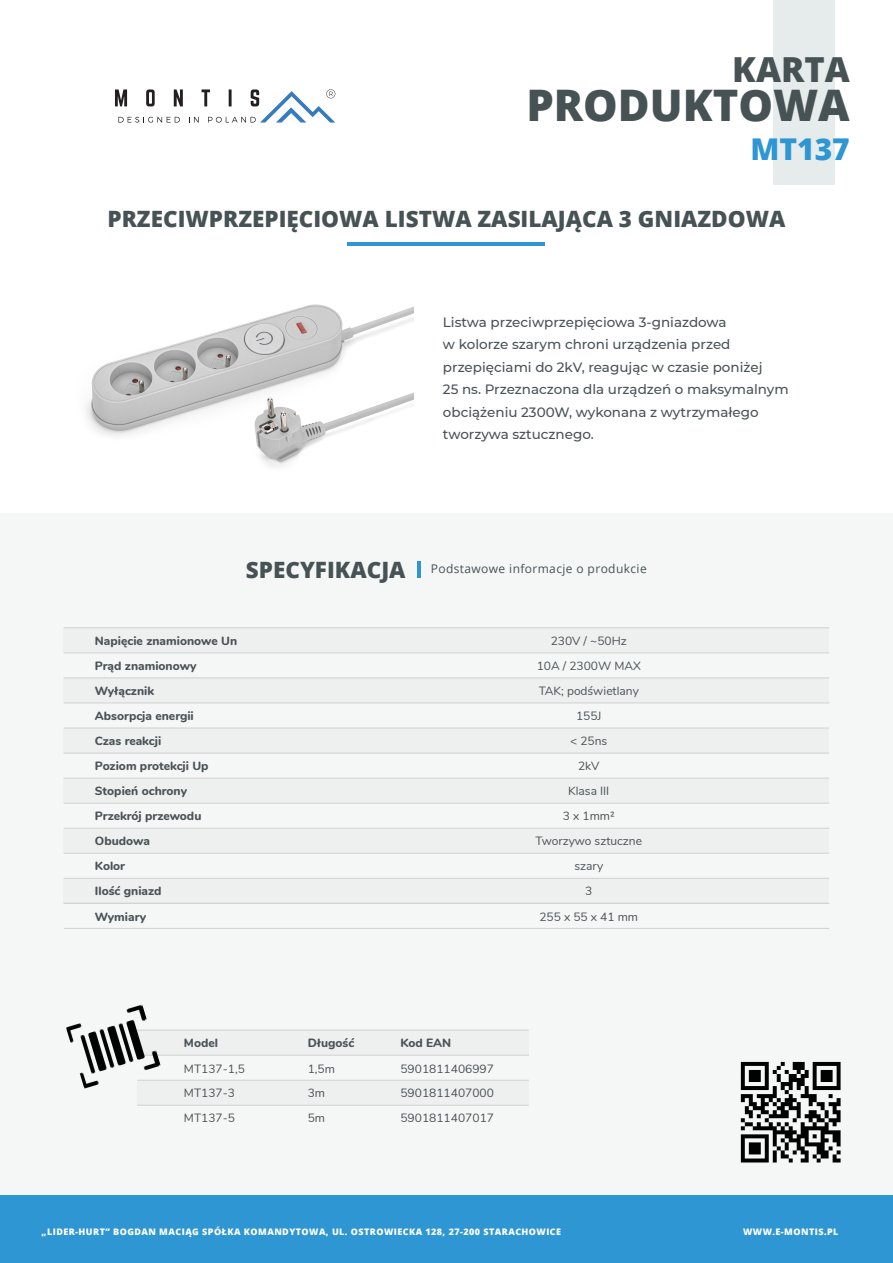
<style>
.page{position:relative;width:893px;height:1263px;background:#fff}
.page>*{position:absolute;margin:0;border:0;box-sizing:border-box;transform-origin:0 0}
.t1{font:800 43.5px "Open Sans";color:#475255}
.t2{font:800 34.5px "Open Sans";color:#475255}
.t3{font:800 30px "Open Sans";color:#2e96d3}
.t4{font:800 22.5px "Open Sans";color:#475255}
.t5{font:500 13.5px/22.5px "Montserrat";color:#495255}
.t6{font:12px/24.3px "Nunito";color:#495255}
.t7{font:800 12px "Nunito";color:#495255}
.t8{font:12px "Open Sans";letter-spacing:.03em;color:#475255}
.t9{font:800 9px "Open Sans";letter-spacing:.05em;color:#fff}
.s1{font-weight:800;font-size:22.5px}
</style>
<div class="page">
<div style="left:773px;top:0;width:61px;height:184px;background:#e6ecec"></div>
<div style="left:0;top:1195px;width:893px;height:68px;background:#2e96d3"></div>
<svg style="left:115px;top:89px;width:12px;height:17px"></svg>
<svg style="left:146px;top:89px;width:9px;height:17px"></svg>
<svg style="left:174px;top:89px;width:9px;height:17px"></svg>
<svg style="left:118px;top:117px;width:62px;height:6px"></svg>
<svg style="left:189px;top:89px;width:146px;height:34px"></svg>
<div style="left:0;top:513px;width:893px;height:682px;background:#f5f7f6"></div>
<div style="left:64px;top:628px;width:765px;height:25px;background:#eef0ef"></div>
<div style="left:64px;top:678px;width:765px;height:25px;background:#eef0ef"></div>
<div style="left:64px;top:728px;width:765px;height:25px;background:#eef0ef"></div>
<div style="left:64px;top:778px;width:765px;height:25px;background:#eef0ef"></div>
<hr style="left:64px;top:627px;width:765px;height:1px;background:#d1d2d2">
<hr style="left:64px;top:653px;width:765px;height:1px;background:#d1d2d2">
<hr style="left:64px;top:678px;width:765px;height:1px;background:#d1d2d2">
<hr style="left:64px;top:703px;width:765px;height:1px;background:#d1d2d2">
<hr style="left:64px;top:728px;width:765px;height:1px;background:#d1d2d2">
<hr style="left:64px;top:753px;width:765px;height:1px;background:#d1d2d2">
<hr style="left:64px;top:778px;width:765px;height:1px;background:#d1d2d2">
<hr style="left:64px;top:803px;width:765px;height:1px;background:#d1d2d2">
<div style="left:137px;top:1030px;width:392px;height:25px;background:#eef0ef"></div>
<div style="left:137px;top:1080px;width:392px;height:25px;background:#eef0ef"></div>
<hr style="left:137px;top:1030px;width:392px;height:1px;background:#d1d2d2">
<hr style="left:137px;top:1055px;width:392px;height:1px;background:#d1d2d2">
<hr style="left:137px;top:1080px;width:392px;height:1px;background:#d1d2d2">
<hr style="left:137px;top:1105px;width:392px;height:1px;background:#d1d2d2">
<img style="left:66px;top:1004px;width:97px;height:85px">
<div style="left:64px;top:828px;width:765px;height:25px;background:#eef0ef"></div>
<div style="left:64px;top:878px;width:765px;height:25px;background:#eef0ef"></div>
<hr style="left:64px;top:828px;width:765px;height:1px;background:#d1d2d2">
<hr style="left:64px;top:853px;width:765px;height:1px;background:#d1d2d2">
<hr style="left:64px;top:878px;width:765px;height:1px;background:#d1d2d2">
<hr style="left:64px;top:903px;width:765px;height:1px;background:#d1d2d2">
<hr style="left:64px;top:928px;width:765px;height:1px;background:#d1d2d2">
<hr style="left:417px;top:561px;width:4px;height:17px;background:#2e96d3">
<img style="left:740px;top:1061px;width:101px;height:102px">
<img style="left:86px;top:242px;width:327px;height:225px">
<hr style="left:348px;top:242px;width:197px;height:4px;background:#2e96d3">
<h2 class="t2" style="left:732px;top:43px;width:119px">KARTA</h2>
<h1 class="t1" style="left:526px;top:72px;width:325px">PRODUKTOWA</h1>
<h3 class="t3" style="left:750px;top:126px;width:101px">MT137</h3>
<h3 class="t4" style="left:108px;top:202px;width:679px">PRZECIWPRZEPIĘCIOWA LISTWA ZASILAJĄCA 3 GNIAZDOWA</h3>
<p class="t5" style="left:443px;top:310px;width:347px">Listwa przeciwprzepięciowa 3-gniazdowa<br>w kolorze szarym chroni urządzenia przed przepięciami do 2kV, reagując w czasie poniżej<br>25 ns. Przeznaczona dla urządzeń o maksymalnym obciążeniu 2300W, wykonana z wytrzymałego tworzywa sztucznego.</p>
<p class="t8" style="left:246px;top:561px;width:402px"><span class="s1">SPECYFIKACJA</span> Podstawowe informacje o produkcie</p>
<p class="t7" style="left:95px;top:632px;width:144px">Napięcie znamionowe Un</p>
<p class="t6" style="left:551px;top:628px;width:78px">230V / ~50Hz</p>
<p class="t7" style="left:95px;top:657px;width:103px">Prąd znamionowy</p>
<p class="t6" style="left:537px;top:653px;width:106px">10A / 2300W MAX</p>
<p class="t7" style="left:95px;top:682px;width:61px">Wyłącznik</p>
<p class="t6" style="left:539px;top:678px;width:102px">TAK; podświetlany</p>
<p class="t7" style="left:95px;top:707px;width:100px">Absorpcja energii</p>
<p class="t6" style="left:576px;top:703px;width:27px">155J</p>
<p class="t7" style="left:95px;top:732px;width:68px">Czas reakcji</p>
<p class="t6" style="left:570px;top:728px;width:39px">&lt; 25ns</p>
<p class="t7" style="left:95px;top:757px;width:115px">Poziom protekcji Up</p>
<p class="t6" style="left:578px;top:753px;width:23px">2kV</p>
<p class="t7" style="left:95px;top:782px;width:94px">Stopień ochrony</p>
<p class="t6" style="left:568px;top:778px;width:43px">Klasa III</p>
<p class="t7" style="left:95px;top:807px;width:108px">Przekrój przewodu</p>
<p class="t6" style="left:563px;top:803px;width:53px">3 x 1mm2</p>
<p class="t7" style="left:95px;top:832px;width:57px">Obudowa</p>
<p class="t6" style="left:535px;top:828px;width:108px">Tworzywo sztuczne</p>
<p class="t7" style="left:95px;top:857px;width:32px">Kolor</p>
<p class="t6" style="left:574px;top:853px;width:30px">szary</p>
<p class="t7" style="left:95px;top:882px;width:68px">Ilość gniazd</p>
<p class="t6" style="left:585px;top:878px;width:9px">3</p>
<p class="t7" style="left:95px;top:907px;width:53px">Wymiary</p>
<p class="t6" style="left:539px;top:903px;width:100px">255 x 55 x 41 mm</p>
<p class="t7" style="left:184px;top:1034px;width:36px">Model</p>
<p class="t7" style="left:308px;top:1034px;width:48px">Długość</p>
<p class="t7" style="left:400px;top:1034px;width:52px">Kod EAN</p>
<p class="t6" style="left:184px;top:1056px;width:63px">MT137-1,5<br>MT137-3</p>
<p class="t6" style="left:400px;top:1056px;width:95px">5901811406997<br>5901811407000</p>
<p class="t6" style="left:308px;top:1056px;width:29px">1,5m<br>3m</p>
<p class="t6" style="left:184px;top:1105px;width:53px">MT137-5</p>
<p class="t6" style="left:308px;top:1105px;width:19px">5m</p>
<p class="t6" style="left:400px;top:1105px;width:95px">5901811407017</p>
<p class="t9" style="left:42px;top:1225px;width:521px">„LIDER-HURT” BOGDAN MACIĄG SPÓŁKA KOMANDYTOWA, UL. OSTROWIECKA 128, 27-200 STARACHOWICE</p>
<p class="t9" style="left:743px;top:1225px;width:97px">WWW.E-MONTIS.PL</p>
</div>
